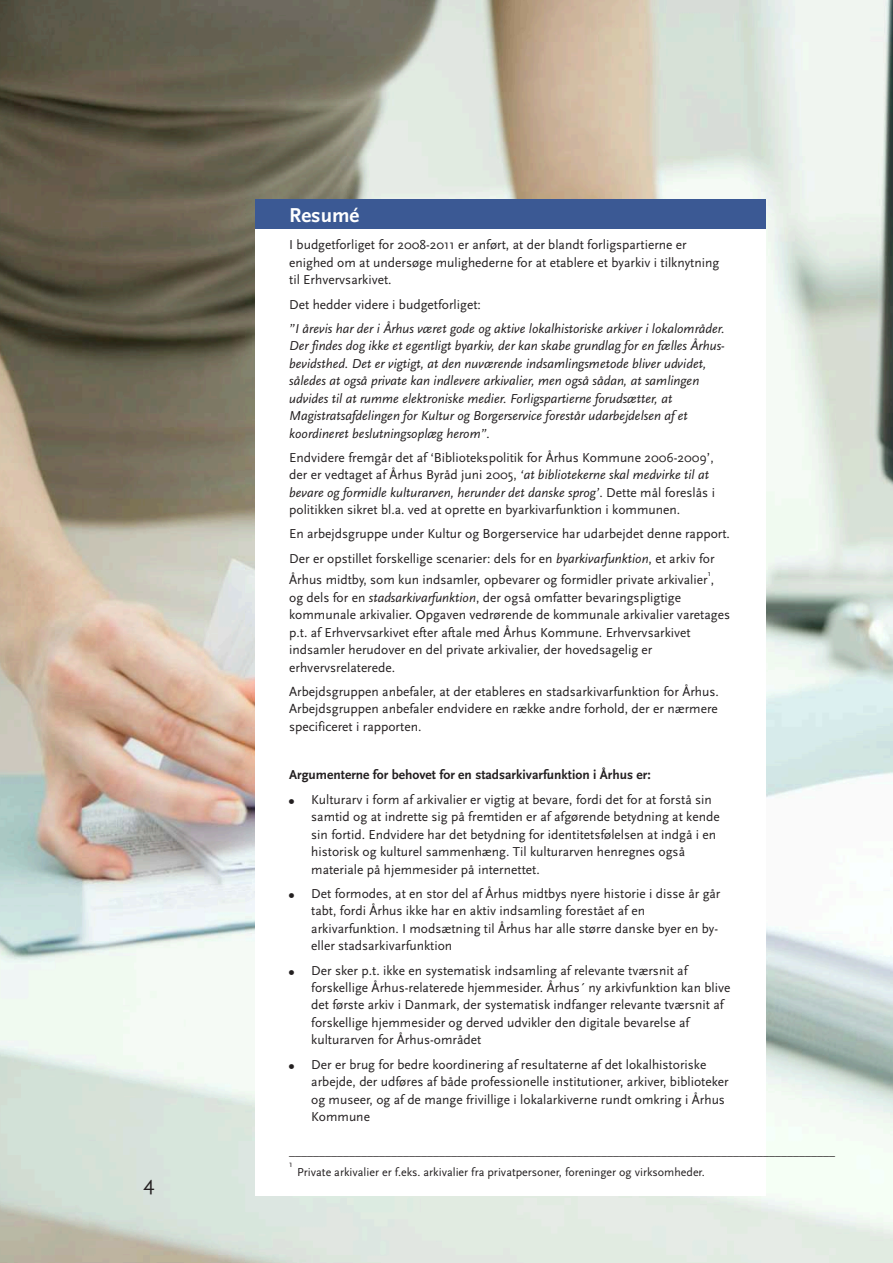
<style>
.page{position:relative;width:893px;height:1263px;background:#fff}
.page>*{position:absolute;margin:0;border:0;box-sizing:border-box;transform-origin:0 0}
.t1{font:700 21px "Scala Sans LF";color:#fff}
.t2{font:21px "Scala Sans Caps";color:#231f20}
.t3{font:13.5px/17.4px "Scala Sans";color:#231f20}
.t4{font:italic 13.5px/17.4px "Scala Sans LF";color:#231f20}
.t5{font:700 13.5px "Scala Sans LF";color:#231f20}
.t6{font:12px "Scala Sans";color:#231f20}
.t7{font:9px "Scala Sans";color:#231f20}
.t8{font:8.25px "Scala Sans";color:#231f20}
.s1{font-family:"Scala Sans LF";font-style:italic}
.s2{font-family:"Scala Sans";font-style:normal}
</style>
<div class="page">
<img style="left:0;top:0;width:893px;height:1263px">
<div style="left:255px;top:199px;width:510px;height:997px;background:#fff"></div>
<div style="left:255px;top:199px;width:510px;height:30px;background:#3b5994"></div>
<h1 class="t2" style="left:144px;top:1174px;width:13px">4</h1>
<h1 class="t1" style="left:289px;top:206px;width:72px">Resumé</h1>
<p class="t3" style="left:289px;top:237px;width:432px">I budgetforliget for 2008-2011 er anført, at der blandt forligspartierne er enighed om at undersøge mulighederne for at etablere et byarkiv i tilknytning til Erhvervsarkivet.</p>
<p class="t3" style="left:289px;top:296px;width:193px">Det hedder videre i budgetforliget:</p>
<p class="t4" style="left:289px;top:321px;width:437px">”I årevis har der i Århus været gode og aktive lokalhistoriske arkiver i lokalområder.<br>Der findes dog ikke et egentligt byarkiv, der kan skabe grundlag for en fælles Århus&shy;bevidsthed. Det er vigtigt, at den nuværende indsamlingsmetode bliver udvidet, således at også private kan indlevere arkivalier, men også sådan, at samlingen udvides til at rumme elektroniske medier. Forligspartierne forudsætter, at Magistratsafdelingen for Kultur og Borgerservice forestår udarbejdelsen af et koordineret beslutningsoplæg herom”.</p>
<p class="t3" style="left:289px;top:450px;width:426px">Endvidere fremgår det af ‘Bibliotekspolitik for Århus Kommune 2006-2009’, der er vedtaget af Århus Byråd juni 2005, <span class="s1">‘at bibliotekerne skal medvirke til at</span></p>
<p class="t4" style="left:289px;top:485px;width:427px">bevare og formidle kulturarven, herunder det danske sprog’<span class="s2">. Dette mål foreslås i</span></p>
<p class="t3" style="left:289px;top:499px;width:442px;line-height:24.3px">politikken sikret bl.a. ved at oprette en byarkivarfunktion i kommunen.<br>En arbejdsgruppe under Kultur og Borgerservice har udarbejdet denne rapport.<br>Der er opstillet forskellige scenarier: dels for en <span class="s1">byarkivarfunktion</span>, et arkiv for</p>
<p class="t8" style="left:708px;top:570px;width:5px">1</p>
<p class="t3" style="left:289px;top:572px;width:442px">Århus midtby, som kun indsamler, opbevarer og formidler private arkivalier , og dels for en <span class="s1">stadsarkivarfunktion</span>, der også omfatter bevaringspligtige kommunale arkivalier. Opgaven vedrørende de kommunale arkivalier varetages p.t. af Erhvervsarkivet efter aftale med Århus Kommune. Erhvervsarkivet indsamler herudover en del private arkivalier, der hovedsagelig er erhvervsrelaterede.</p>
<p class="t3" style="left:289px;top:684px;width:431px;text-align:justify">Arbejdsgruppen anbefaler, at der etableres en stadsarkivarfunktion for Århus.<br>Arbejdsgruppen anbefaler endvidere en række andre forhold, der er nærmere specificeret i rapporten.</p>
<p class="t5" style="left:289px;top:769px;width:363px">Argumenterne for behovet for en stadsarkivarfunktion i Århus er:</p>
<p class="t3" style="left:311px;top:792px;width:410px">Kulturarv i form af arkivalier er vigtig at bevare, fordi det for at forstå sin samtid og at indrette sig på fremtiden er af afgørende betydning at kende sin fortid. Endvidere har det betydning for identitetsfølelsen at indgå i en historisk og kulturel sammenhæng. Til kulturarven henregnes også materiale på hjemmesider på internettet.</p>
<p class="t3" style="left:311px;top:886px;width:411px">Det formodes, at en stor del af Århus midtbys nyere historie i disse år går tabt, fordi Århus ikke har en aktiv indsamling forestået af en arkivarfunktion. I modsætning til Århus har alle større danske byer en by&shy;eller stadsarkivarfunktion</p>
<p class="t3" style="left:311px;top:962px;width:421px">Der sker p.t. ikke en systematisk indsamling af relevante tværsnit af forskellige Århus-relaterede hjemmesider. Århus´ ny arkivfunktion kan blive det første arkiv i Danmark, der systematisk indfanger relevante tværsnit af forskellige hjemmesider og derved udvikler den digitale bevarelse af kulturarven for Århus-området</p>
<p class="t3" style="left:311px;top:1057px;width:419px">Der er brug for bedre koordinering af resultaterne af det lokalhistoriske arbejde, der udføres af både professionelle institutioner, arkiver, biblioteker og museer, og af de mange frivillige i lokalarkiverne rundt omkring i Århus Kommune</p>
<p class="t6" style="left:289px;top:1147px;width:547px">___________________________________________________________________________________________</p>
<p class="t7" style="left:289px;top:1160px;width:5px">1</p>
<p class="t6" style="left:297px;top:1166px;width:409px">Private arkivalier er f.eks. arkivalier fra privatpersoner, foreninger og virksomheder.</p>
</div>
